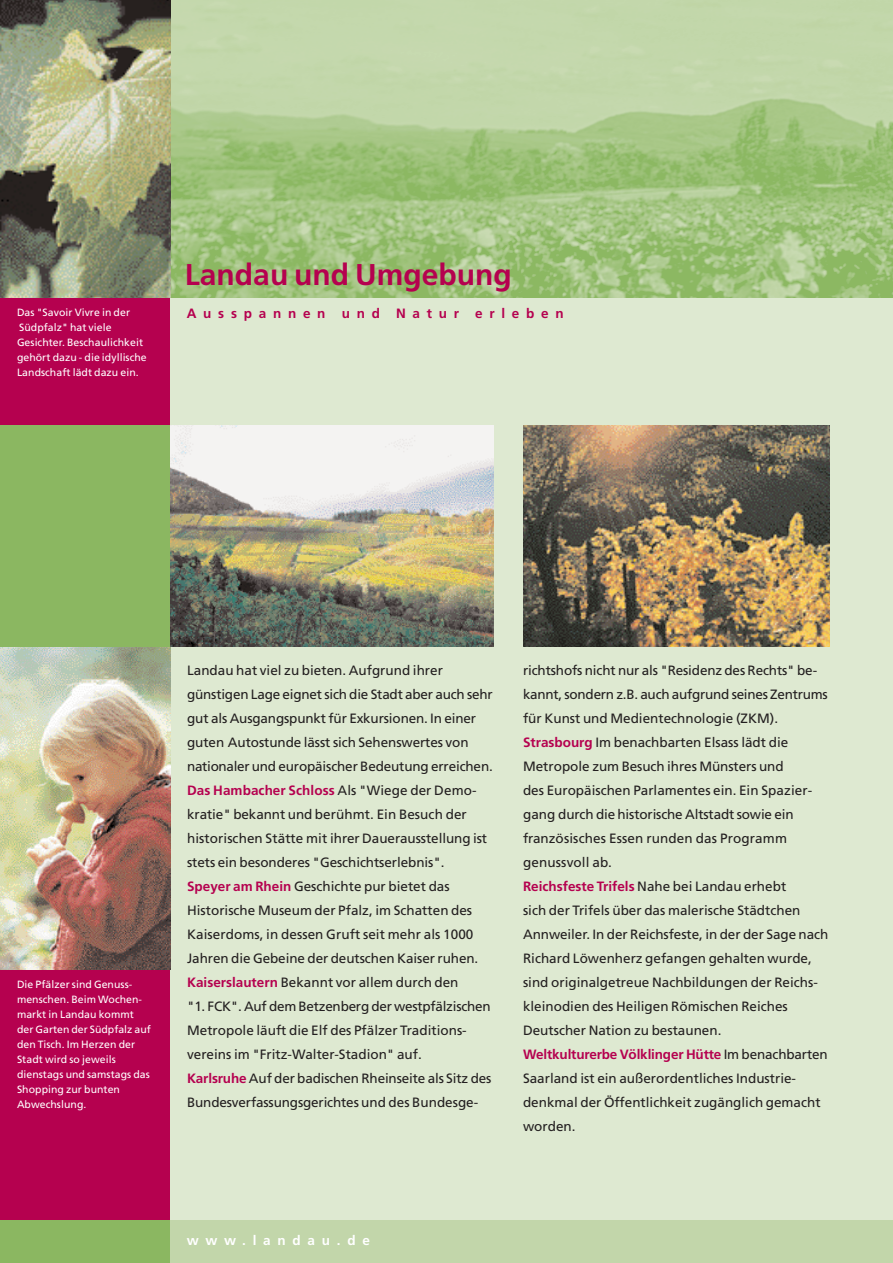
<style>
.page{position:relative;width:893px;height:1263px;background:#fff}
.page>*{position:absolute;margin:0;border:0;box-sizing:border-box;transform-origin:0 0}
.t1{font:700 30px "Frutiger";color:#b5014f}
.t2{font:13.5px/24px "Frutiger";color:#231f20}
.t3{font:700 13.5px "Frutiger";letter-spacing:.5em;color:#b5014f}
.t4{font:700 13.5px "Frutiger";letter-spacing:.5em;color:#fff}
.t5{font:10.5px/15px "Frutiger";letter-spacing:.005em;color:#fff}
.s1{font-weight:700;color:#b5014f}
</style>
<div class="page">
<div style="left:0;top:0;width:170px;height:1263px;background:#b5014f"></div>
<div style="left:170px;top:298px;width:723px;height:965px;background:#dee9d1"></div>
<img style="left:170px;top:0;width:723px;height:298px">
<img style="left:0;top:646px;width:170px;height:323px">
<div style="left:170px;top:1220px;width:723px;height:43px;background:#c2d6aa"></div>
<div style="left:0;top:1220px;width:170px;height:43px;background:#8bb761"></div>
<div style="left:0;top:425px;width:170px;height:221px;background:#8bb761"></div>
<img style="left:170px;top:425px;width:323px;height:221px">
<img style="left:523px;top:425px;width:306px;height:221px">
<svg style="left:0;top:0;width:170px;height:298px"></svg>
<p class="t5" style="left:17px;top:306px;width:131px">Das "Savoir Vivre in der<br>Südpfalz" hat viele<br>Gesichter. Beschaulichkeit gehört dazu - die idyllische<br>Landschaft lädt dazu ein.</p>
<h1 class="t1" style="left:185px;top:262px;width:328px">Landau und Umgebung</h1>
<p class="t3" style="left:187px;top:307px;width:378px">Ausspannen und Natur erleben</p>
<p class="t5" style="left:17px;top:978px;width:135px">Die Pfälzer sind Genuss&shy;menschen. Beim Wochen&shy;markt in Landau kommt der Garten der Südpfalz auf den Tisch. Im Herzen der<br>Stadt wird so jeweils dienstags und samstags das<br>Shopping zur bunten<br>Abwechslung.</p>
<p class="t2" style="left:187px;top:660px;width:307px">Landau hat viel zu bieten. Aufgrund ihrer günstigen Lage eignet sich die Stadt aber auch sehr gut als Ausgangspunkt für Exkursionen. In einer guten Autostunde lässt sich Sehenswertes von nationaler und europäischer Bedeutung erreichen.<br><span class="s1">Das Hambacher Schloss</span> Als "Wiege der Demo&shy;kratie" bekannt und berühmt. Ein Besuch der historischen Stätte mit ihrer Dauerausstellung ist stets ein besonderes "Geschichtserlebnis".<br><span class="s1">Speyer am Rhein</span> Geschichte pur bietet das Historische Museum der Pfalz, im Schatten des Kaiserdoms, in dessen Gruft seit mehr als 1000<br>Jahren die Gebeine der deutschen Kaiser ruhen.<br><span class="s1">Kaiserslautern</span> Bekannt vor allem durch den<br>"1. FCK". Auf dem Betzenberg der westpfälzischen Metropole läuft die Elf des Pfälzer Traditions&shy;vereins im "Fritz-Walter-Stadion" auf.<br><span class="s1">Karlsruhe</span> Auf der badischen Rheinseite als Sitz des Bundesverfassungsgerichtes und des Bundesge-</p>
<p class="t2" style="left:523px;top:660px;width:307px">richtshofs nicht nur als "Residenz des Rechts" be&shy;kannt, sondern z.B. auch aufgrund seines Zentrums für Kunst und Medientechnologie (ZKM).<br><span class="s1">Strasbourg</span> Im benachbarten Elsass lädt die Metropole zum Besuch ihres Münsters und<br>des Europäischen Parlamentes ein. Ein Spazier&shy;gang durch die historische Altstadt sowie ein französisches Essen runden das Programm genussvoll ab.<br><span class="s1">Reichsfeste Trifels</span> Nahe bei Landau erhebt<br>sich der Trifels über das malerische Städtchen Annweiler. In der Reichsfeste, in der der Sage nach Richard Löwenherz gefangen gehalten wurde, sind originalgetreue Nachbildungen der Reichs&shy;kleinodien des Heiligen Römischen Reiches Deutscher Nation zu bestaunen.<br><span class="s1">Weltkulturerbe Völklinger Hütte</span> Im benachbarten Saarland ist ein außerordentliches Industrie&shy;denkmal der Öffentlichkeit zugänglich gemacht worden.</p>
<p class="t4" style="left:187px;top:1235px;width:185px">www.landau.de</p>
</div>
